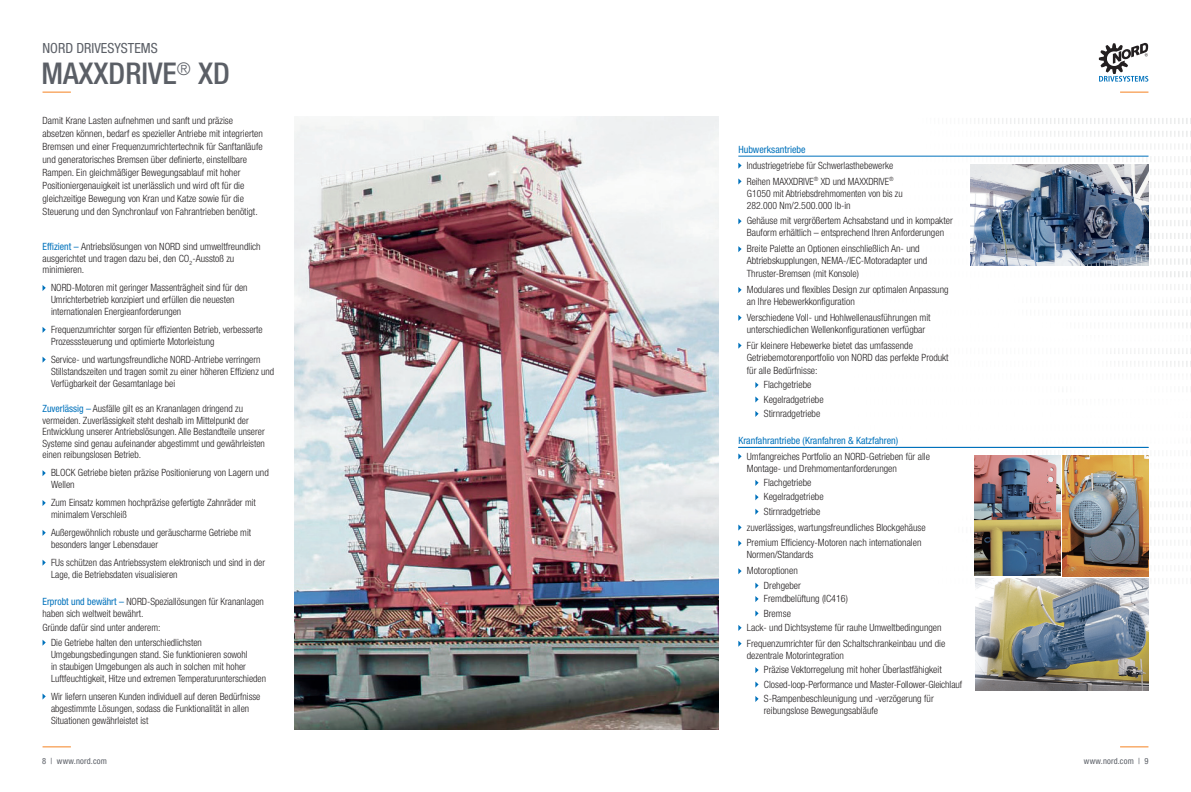
<style>
.page{position:relative;width:1191px;height:792px;background:#fff}
.page>*{position:absolute;margin:0;border:0;box-sizing:border-box;transform-origin:0 0}
.t1{font:500 condensed 30px "Helvetica Neue LT Pro";color:#5b5f66}
.t2{font:condensed 14px "Helvetica Neue LT Pro";color:#5b5f66}
.t3{font:300 condensed 10px/12px "Helvetica Neue LT Pro";color:#231f20}
.t4{font:condensed 10px "Helvetica Neue LT Pro";color:#0072bc}
.t5{font:condensed 8.5px "Helvetica Neue LT Pro";letter-spacing:.02em;color:#5b5f66}
.s1{font-weight:400;color:#0072bc}
</style>
<div class="page">
<svg style="left:43px;top:746px;width:28px;height:1px"></svg>
<svg style="left:1120px;top:746px;width:28px;height:1px"></svg>
<svg style="left:43px;top:92px;width:28px;height:1px"></svg>
<svg style="left:1120px;top:92px;width:28px;height:1px"></svg>
<svg style="left:1098px;top:43px;width:50px;height:39px"></svg>
<img style="left:851px;top:118px;width:340px;height:467px">
<img style="left:294px;top:117px;width:424px;height:613px">
<img style="left:970px;top:164px;width:178px;height:102px">
<img style="left:1063px;top:456px;width:85px;height:120px">
<img style="left:975px;top:579px;width:173px;height:112px">
<img style="left:974px;top:456px;width:86px;height:120px">
<svg style="left:738px;top:163px;width:3px;height:6px"></svg>
<svg style="left:738px;top:178px;width:3px;height:7px"></svg>
<svg style="left:738px;top:218px;width:3px;height:6px"></svg>
<svg style="left:738px;top:246px;width:3px;height:6px"></svg>
<svg style="left:738px;top:287px;width:3px;height:6px"></svg>
<svg style="left:738px;top:315px;width:3px;height:6px"></svg>
<svg style="left:738px;top:343px;width:3px;height:6px"></svg>
<svg style="left:755px;top:382px;width:3px;height:6px"></svg>
<svg style="left:755px;top:396px;width:3px;height:7px"></svg>
<svg style="left:755px;top:411px;width:3px;height:6px"></svg>
<svg style="left:738px;top:453px;width:3px;height:7px"></svg>
<svg style="left:755px;top:480px;width:3px;height:6px"></svg>
<svg style="left:755px;top:494px;width:3px;height:6px"></svg>
<svg style="left:755px;top:509px;width:3px;height:6px"></svg>
<svg style="left:738px;top:525px;width:3px;height:6px"></svg>
<svg style="left:738px;top:540px;width:3px;height:6px"></svg>
<svg style="left:738px;top:568px;width:3px;height:6px"></svg>
<svg style="left:755px;top:583px;width:3px;height:6px"></svg>
<svg style="left:755px;top:596px;width:3px;height:6px"></svg>
<svg style="left:755px;top:610px;width:3px;height:7px"></svg>
<svg style="left:738px;top:625px;width:3px;height:6px"></svg>
<svg style="left:738px;top:641px;width:3px;height:6px"></svg>
<svg style="left:755px;top:667px;width:3px;height:6px"></svg>
<svg style="left:755px;top:682px;width:3px;height:6px"></svg>
<svg style="left:755px;top:696px;width:3px;height:6px"></svg>
<hr style="left:738px;top:156px;width:410px;height:1px;background:#0072bc">
<svg style="left:43px;top:285px;width:3px;height:6px"></svg>
<svg style="left:43px;top:327px;width:3px;height:6px"></svg>
<svg style="left:43px;top:470px;width:3px;height:6px"></svg>
<svg style="left:43px;top:500px;width:3px;height:6px"></svg>
<svg style="left:43px;top:530px;width:3px;height:6px"></svg>
<hr style="left:738px;top:447px;width:410px;height:1px;background:#0072bc">
<p class="t2" style="left:43px;top:40px;width:117px">NORD DRIVESYSTEMS</p>
<p class="t1" style="left:41px;top:56px;width:190px">MAXXDRIVE<sup>®</sup> XD</p>
<p class="t3" style="left:43px;top:114px;width:222px;line-height:13px">Damit Krane Lasten aufnehmen und sanft und präzise absetzen können, bedarf es spezieller Antriebe mit integrierten Bremsen und einer Frequenzumrichtertechnik für Sanftanläufe und generatorisches Bremsen über definierte, einstellbare Rampen. Ein gleichmäßiger Bewegungsablauf mit hoher Positioniergenauigkeit ist unerlässlich und wird oft für die gleichzeitige Bewegung von Kran und Katze sowie für die Steuerung und den Synchronlauf von Fahrantrieben benötigt.</p>
<p class="t3" style="left:43px;top:241px;width:220px;line-height:11.5px"><span class="s1">Effizient –</span> Antriebslösungen von NORD sind umweltfreundlich ausgerichtet und tragen dazu bei, den CO<sub>2</sub>-Ausstoß zu minimieren.</p>
<p class="t3" style="left:51px;top:281px;width:198px">NORD-Motoren mit geringer Massenträgheit sind für den<br>Umrichterbetrieb konzipiert und erfüllen die neuesten internationalen Energieanforderungen</p>
<p class="t3" style="left:51px;top:323px;width:213px">Frequenzumrichter sorgen für effizienten Betrieb, verbesserte<br>Prozesssteuerung und optimierte Motorleistung</p>
<p class="t3" style="left:51px;top:353px;width:225px">Service- und wartungsfreundliche NORD-Antriebe verringern<br>Stillstandszeiten und tragen somit zu einer höheren Effizienz und<br>Verfügbarkeit der Gesamtanlage bei</p>
<p class="t3" style="left:43px;top:403px;width:224px;line-height:11.5px"><span class="s1">Zuverlässig –</span> Ausfälle gilt es an Krananlagen dringend zu vermeiden. Zuverlässigkeit steht deshalb im Mittelpunkt der Entwicklung unserer Antriebslösungen. Alle Bestandteile unserer Systeme sind genau aufeinander abgestimmt und gewährleisten einen reibungslosen Betrieb.</p>
<p class="t3" style="left:51px;top:467px;width:219px">BLOCK Getriebe bieten präzise Positionierung von Lagern und<br>Wellen</p>
<p class="t3" style="left:51px;top:496px;width:206px">Zum Einsatz kommen hochpräzise gefertigte Zahnräder mit minimalem Verschleiß</p>
<p class="t3" style="left:51px;top:526px;width:202px">Außergewöhnlich robuste und geräuscharme Getriebe mit besonders langer Lebensdauer</p>
<p class="t3" style="left:51px;top:556px;width:215px">FUs schützen das Antriebssystem elektronisch und sind in der<br>Lage, die Betriebsdaten visualisieren</p>
<p class="t3" style="left:43px;top:596px;width:223px"><span class="s1">Erprobt und bewährt –</span> NORD-Speziallösungen für Krananlagen haben sich weltweit bewährt.</p>
<p class="t3" style="left:43px;top:621px;width:119px">Gründe dafür sind unter anderem:</p>
<p class="t3" style="left:51px;top:636px;width:216px">Die Getriebe halten den unterschiedlichsten Umgebungsbedingungen stand. Sie funktionieren sowohl<br>in staubigen Umgebungen als auch in solchen mit hoher Luftfeuchtigkeit, Hitze und extremen Temperaturunterschieden</p>
<p class="t3" style="left:51px;top:690px;width:211px">Wir liefern unseren Kunden individuell auf deren Bedürfnisse abgestimmte Lösungen, sodass die Funktionalität in allen<br>Situationen gewährleistet ist</p>
<p class="t4" style="left:738px;top:144px;width:69px">Hubwerksantriebe</p>
<p class="t3" style="left:747px;top:159px;width:148px">Industriegetriebe für Schwerlasthebewerke</p>
<p class="t3" style="left:747px;top:175px;width:157px">Reihen MAXXDRIVE<sup>®</sup> XD und MAXXDRIVE<sup>®<br></sup>G1050 mit Abtriebsdrehmomenten von bis zu<br>282.000 Nm/2.500.000 lb-in</p>
<p class="t3" style="left:747px;top:215px;width:207px">Gehäuse mit vergrößertem Achsabstand und in kompakter<br>Bauform erhältlich – entsprechend Ihren Anforderungen</p>
<p class="t3" style="left:747px;top:243px;width:182px">Breite Palette an Optionen einschließlich An- und<br>Abtriebskupplungen, NEMA-/IEC-Motoradapter und</p>
<p class="t3" style="left:747px;top:268px;width:113px">Thruster-Bremsen (mit Konsole)</p>
<p class="t3" style="left:747px;top:283px;width:203px">Modulares und flexibles Design zur optimalen Anpassung an Ihre Hebewerkkonfiguration</p>
<p class="t3" style="left:747px;top:311px;width:185px">Verschiedene Voll- und Hohlwellenausführungen mit unterschiedlichen Wellenkonfigurationen verfügbar</p>
<p class="t3" style="left:747px;top:339px;width:203px">Für kleinere Hebewerke bietet das umfassende<br>Getriebemotorenportfolio von NORD das perfekte Produkt</p>
<p class="t3" style="left:747px;top:364px;width:72px">für alle Bedürfnisse:</p>
<p class="t3" style="left:764px;top:379px;width:49px">Flachgetriebe</p>
<p class="t3" style="left:764px;top:393px;width:61px">Kegelradgetriebe</p>
<p class="t3" style="left:764px;top:407px;width:58px">Stirnradgetriebe</p>
<p class="t4" style="left:738px;top:434px;width:161px">Kranfahrantriebe (Kranfahren &amp; Katzfahren)</p>
<p class="t3" style="left:747px;top:450px;width:185px">Umfangreiches Portfolio an NORD-Getrieben für alle<br>Montage- und Drehmomentanforderungen</p>
<p class="t3" style="left:764px;top:476px;width:49px">Flachgetriebe</p>
<p class="t3" style="left:764px;top:491px;width:61px">Kegelradgetriebe</p>
<p class="t3" style="left:764px;top:505px;width:58px">Stirnradgetriebe</p>
<p class="t3" style="left:747px;top:521px;width:180px">zuverlässiges, wartungsfreundliches Blockgehäuse</p>
<p class="t3" style="left:747px;top:537px;width:176px">Premium Efficiency-Motoren nach internationalen<br>Normen/Standards</p>
<p class="t3" style="left:747px;top:565px;width:52px">Motoroptionen</p>
<p class="t3" style="left:764px;top:579px;width:39px">Drehgeber</p>
<p class="t3" style="left:764px;top:592px;width:85px">Fremdbelüftung (IC416)</p>
<p class="t3" style="left:764px;top:607px;width:29px">Bremse</p>
<p class="t3" style="left:747px;top:621px;width:196px">Lack- und Dichtsysteme für rauhe Umweltbedingungen</p>
<p class="t3" style="left:747px;top:637px;width:200px">Frequenzumrichter für den Schaltschrankeinbau und die dezentrale Motorintegration</p>
<p class="t3" style="left:764px;top:664px;width:179px">Präzise Vektorregelung mit hoher Überlastfähigkeit</p>
<p class="t3" style="left:764px;top:678px;width:200px">Closed-loop-Performance und Master-Follower-Gleichlauf</p>
<p class="t3" style="left:764px;top:692px;width:171px">S-Rampenbeschleunigung und -verzögerung für reibungslose Bewegungsabläufe</p>
<p class="t5" style="left:42px;top:756px;width:66px">8 | www.nord.com</p>
<p class="t5" style="left:1083px;top:756px;width:66px">www.nord.com | 9</p>
</div>
